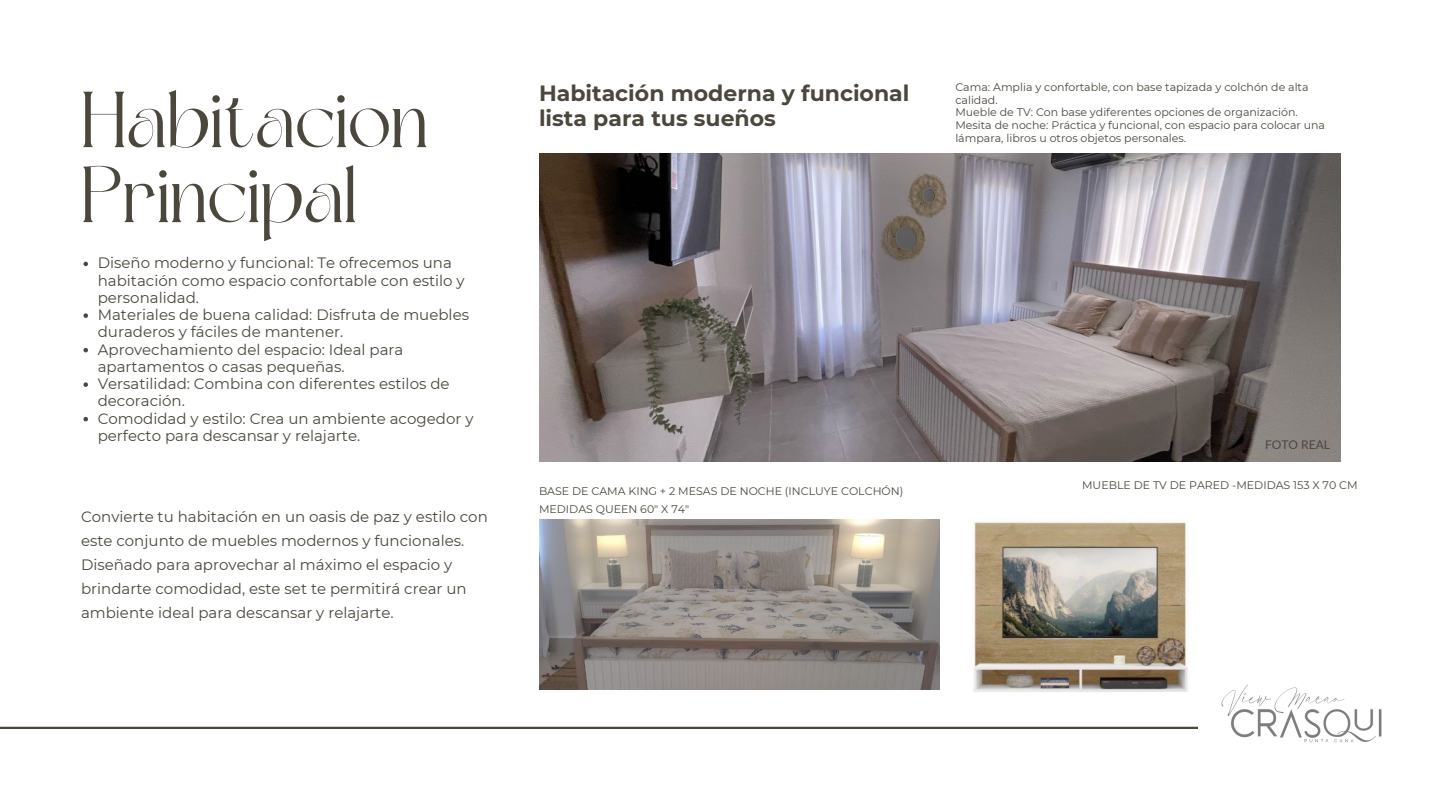
<style>
.page{position:relative;width:1440px;height:810px;background:#fff}
.page>*{position:absolute;margin:0;border:0;box-sizing:border-box;transform-origin:0 0}
.t1{font:79px/75px "Dream Avenue";color:#4b473d}
.t2{font:700 22px/25.5px "Montserrat";color:#4b473d}
.t3{font:15px/17.2px "Montserrat";color:#4b473d}
.t4{font:12px "Lato";color:#4b473d}
.t5{font:11px/12.8px "Montserrat";color:#4b473d}
</style>
<div class="page">
<img style="left:973px;top:522px;width:215px;height:170px">
<img style="left:539px;top:153px;width:801px;height:309px">
<img style="left:539px;top:519px;width:401px;height:170px">
<hr style="left:0;top:727px;width:1198px;height:2px;background:#4b473d">
<img style="left:1221px;top:684px;width:161px;height:59px">
<svg style="left:83px;top:262px;width:5px;height:4px"></svg>
<svg style="left:83px;top:313px;width:5px;height:5px"></svg>
<svg style="left:83px;top:348px;width:5px;height:4px"></svg>
<svg style="left:83px;top:382px;width:5px;height:5px"></svg>
<svg style="left:83px;top:417px;width:5px;height:4px"></svg>
<p class="t1" style="left:81px;top:90px;width:349px">Habitacion<br>Principal</p>
<p class="t2" style="left:539px;top:80px;width:372px">Habitación moderna y funcional lista para tus sueños</p>
<h2 class="t3" style="left:98px;top:254px;width:369px">Diseño moderno y funcional: Te ofrecemos una habitación como espacio confortable con estilo y personalidad.</h2>
<p class="t3" style="left:98px;top:306px;width:373px">Materiales de buena calidad: Disfruta de muebles duraderos y fáciles de mantener.</p>
<p class="t3" style="left:98px;top:341px;width:307px">Aprovechamiento del espacio: Ideal para apartamentos o casas pequeñas.</p>
<p class="t3" style="left:98px;top:375px;width:353px">Versatilidad: Combina con diferentes estilos de decoración.</p>
<p class="t3" style="left:98px;top:410px;width:377px">Comodidad y estilo: Crea un ambiente acogedor y perfecto para descansar y relajarte.</p>
<h3 class="t5" style="left:955px;top:81px;width:355px">Cama: Amplia y confortable, con base tapizada y colchón de alta calidad.</h3>
<p class="t5" style="left:955px;top:106px;width:344px">Mueble de TV: Con base ydiferentes opciones de organización.</p>
<p class="t5" style="left:955px;top:119px;width:371px">Mesita de noche: Práctica y funcional, con espacio para colocar una lámpara, libros u otros objetos personales.</p>
<h4 class="t4" style="left:1265px;top:437px;width:66px">FOTO REAL</h4>
<p class="t3" style="left:81px;top:505px;width:408px;line-height:24px">Convierte tu habitación en un oasis de paz y estilo con este conjunto de muebles modernos y funcionales.<br>Diseñado para aprovechar al máximo el espacio y brindarte comodidad, este set te permitirá crear un ambiente ideal para descansar y relajarte.</p>
<h4 class="t5" style="left:539px;top:482px;width:366px;line-height:18px">BASE DE CAMA KING + 2 MESAS DE NOCHE (INCLUYE COLCHÓN)<br>MEDIDAS QUEEN 60" X 74"</h4>
<h4 class="t5" style="left:1082px;top:479px;width:277px">MUEBLE DE TV DE PARED -MEDIDAS 153 X 70 CM</h4>
</div>
